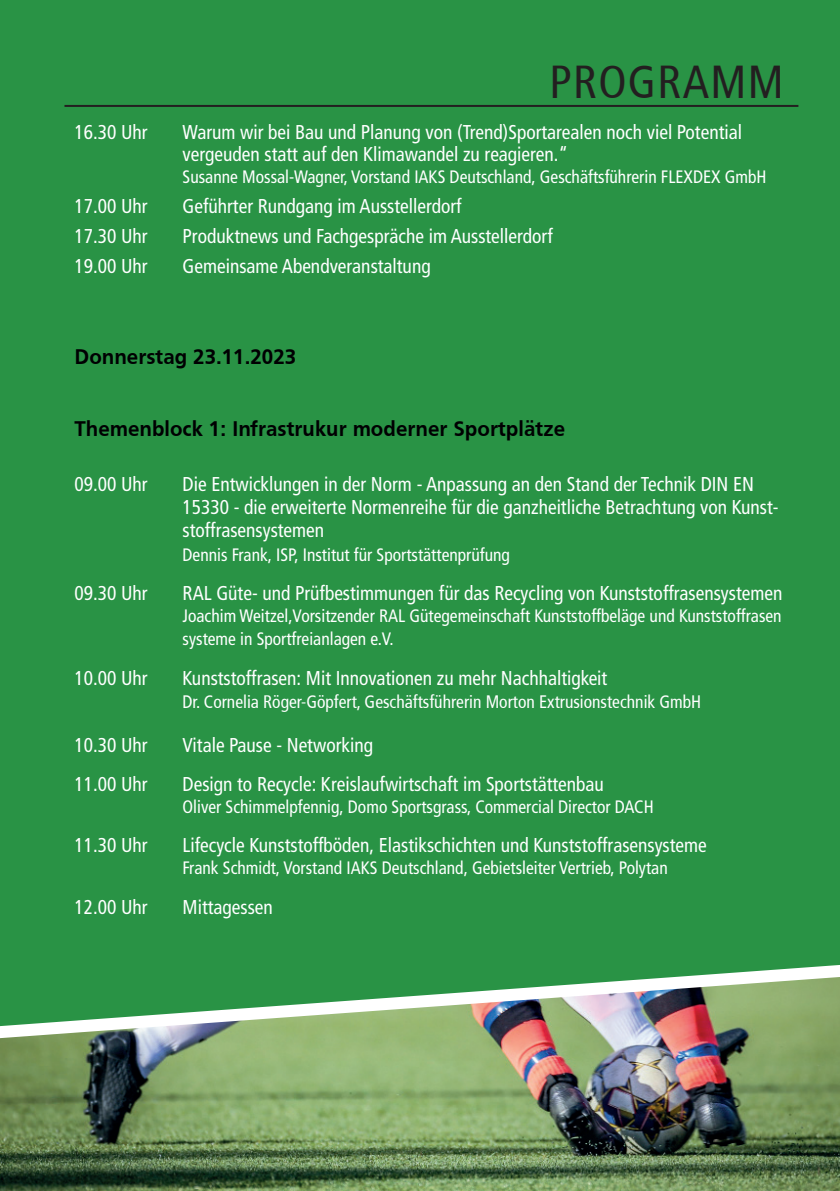
<style>
.page{position:relative;width:840px;height:1191px;background:#fff}
.page>*{position:absolute;margin:0;border:0;box-sizing:border-box;transform-origin:0 0}
.t1{font:condensed 46px "Frutiger";letter-spacing:.03em;color:#231f20}
.t2{font:700 22px "Frutiger";color:#000002}
.t3{font:condensed 20px/23.4px "Frutiger LT";color:#fff}
.t4{font:condensed 18px/23.4px "Frutiger LT";color:#fff}
.t5{font:condensed 18px "Frutiger";color:#fff}
</style>
<div class="page">
<div style="left:0;top:0;width:839px;height:1191px;background:#299345"></div>
<img style="left:0;top:1046px;width:839px;height:145px">
<hr style="left:64px;top:105px;width:734px;height:2px;background:#231f20">
<svg style="left:0;top:965px;width:839px;height:81px"></svg>
<h1 class="t1" style="left:549px;top:56px;width:235px">PROGRAMM</h1>
<p class="t3" style="left:74px;top:120px;width:75px">16.30 Uhr</p>
<p class="t3" style="left:182px;top:121px;width:560px;line-height:22px">Warum wir bei Bau und Planung von (Trend)Sportarealen noch viel Potential vergeuden statt auf den Klimawandel zu reagieren.“</p>
<p class="t4" style="left:182px;top:165px;width:585px">Susanne Mossal-Wagner, Vorstand IAKS Deutschland, Geschäftsführerin FLEXDEX GmbH</p>
<p class="t3" style="left:74px;top:194px;width:75px">17.00 Uhr</p>
<p class="t3" style="left:182px;top:194px;width:280px">Geführter Rundgang im Ausstellerdorf</p>
<p class="t3" style="left:74px;top:224px;width:75px">17.30 Uhr</p>
<p class="t3" style="left:182px;top:224px;width:371px">Produktnews und Fachgespräche im Ausstellerdorf</p>
<p class="t3" style="left:74px;top:254px;width:75px">19.00 Uhr</p>
<p class="t3" style="left:182px;top:254px;width:249px">Gemeinsame Abendveranstaltung</p>
<p class="t2" style="left:74px;top:344px;width:223px">Donnerstag 23.11.2023</p>
<p class="t2" style="left:74px;top:416px;width:492px">Themenblock 1: Infrastrukur moderner Sportplätze</p>
<p class="t3" style="left:74px;top:472px;width:75px">09.00 Uhr</p>
<p class="t3" style="left:182px;top:472px;width:597px">Die Entwicklungen in der Norm - Anpassung an den Stand der Technik DIN EN<br>15330 - die erweiterte Normenreihe für die ganzheitliche Betrachtung von Kunst&shy;stoffrasensystemen</p>
<p class="t4" style="left:182px;top:543px;width:328px">Dennis Frank, ISP, Institut für Sportstättenprüfung</p>
<p class="t3" style="left:74px;top:581px;width:75px">09.30 Uhr</p>
<p class="t3" style="left:182px;top:581px;width:601px">RAL Güte- und Prüfbestimmungen für das Recycling von Kunststoffrasensystemen</p>
<p class="t4" style="left:182px;top:604px;width:600px">Joachim Weitzel,Vorsitzender RAL Gütegemeinschaft Kunststoffbeläge und Kunststoffrasen systeme in Sportfreianlagen e.V.</p>
<p class="t3" style="left:74px;top:666px;width:75px">10.00 Uhr</p>
<p class="t3" style="left:182px;top:666px;width:426px">Kunststoffrasen: Mit Innovationen zu mehr Nachhaltigkeit</p>
<p class="t5" style="left:182px;top:691px;width:520px">Dr. Cornelia Röger-Göpfert, Geschäftsführerin Morton Extrusionstechnik GmbH</p>
<p class="t3" style="left:74px;top:733px;width:75px">10.30 Uhr</p>
<p class="t3" style="left:182px;top:733px;width:192px">Vitale Pause - Networking</p>
<p class="t3" style="left:74px;top:772px;width:75px">11.00 Uhr</p>
<p class="t3" style="left:182px;top:772px;width:422px">Design to Recycle: Kreislaufwirtschaft im Sportstättenbau</p>
<p class="t4" style="left:182px;top:795px;width:472px">Oliver Schimmelpfennig, Domo Sportsgrass, Commercial Director DACH</p>
<p class="t3" style="left:74px;top:833px;width:75px">11.30 Uhr</p>
<p class="t3" style="left:182px;top:833px;width:525px">Lifecycle Kunststoffböden, Elastikschichten und Kunststoffrasensysteme</p>
<p class="t4" style="left:182px;top:856px;width:486px">Frank Schmidt, Vorstand IAKS Deutschland, Gebietsleiter Vertrieb, Polytan</p>
<p class="t3" style="left:74px;top:895px;width:75px">12.00 Uhr</p>
<p class="t3" style="left:182px;top:895px;width:92px">Mittagessen</p>
</div>
